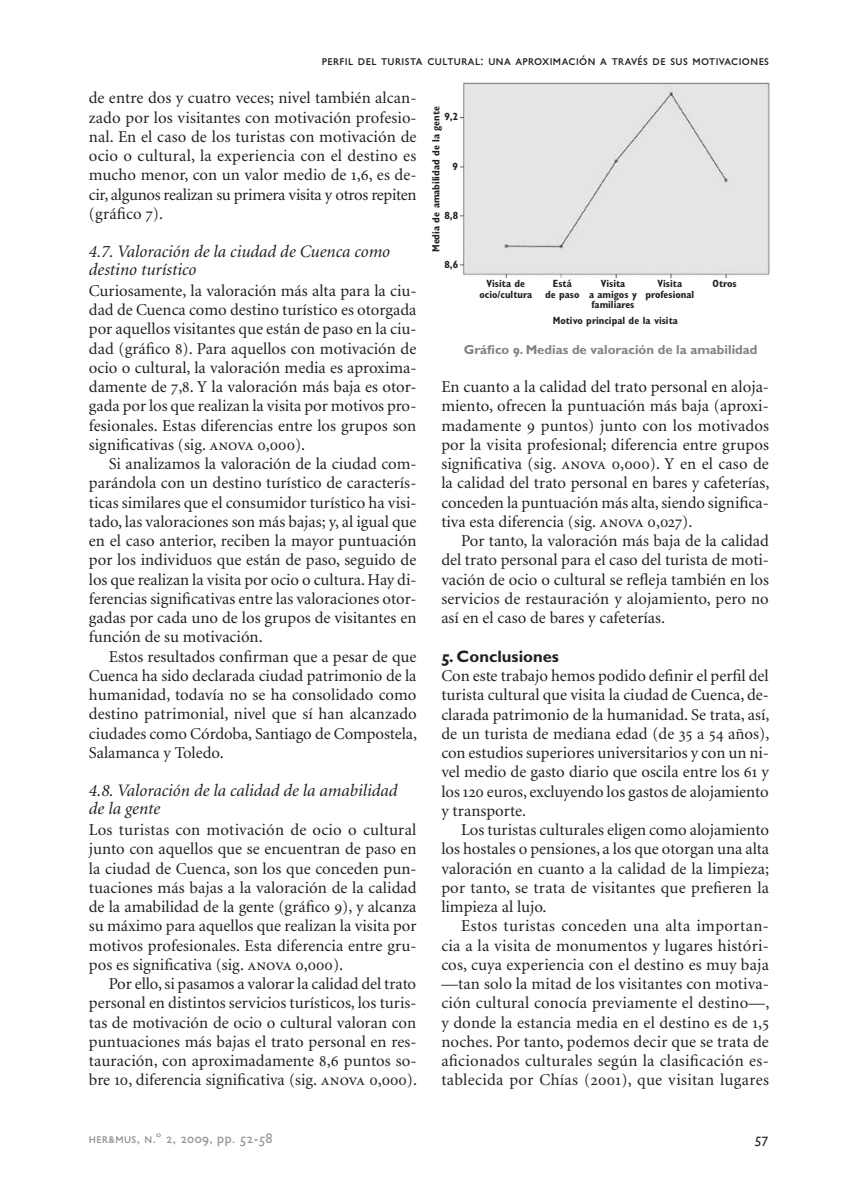
<style>
.page{position:relative;width:843px;height:1190px;background:#fff}
.page>*{position:absolute;margin:0;border:0;box-sizing:border-box;transform-origin:0 0}
.t1{font:italic 17.5px/17.5px "Minion";color:#231f20}
.t2{font:16.62px/19.2px "Minion";color:#231f20;text-align:justify}
.t3{font:700 16.62px "Gill Sans";color:#231f20}
.t4{font:14px "Gill Sans SC";letter-spacing:.03em;color:#231f20}
.t5{font:14px "Gill Sans SC";letter-spacing:.03em;color:#919396}
.t6{font:700 13.12px "Gill Sans";color:#808285}
.t7{font:700 condensed 10.5px/10.5px "Gill Sans";color:#231f20;text-align:center}
.s1{font-family:"Minion Regular SC"}
.s2{font-family:"Gill Sans Bold SC";font-weight:400}
.s3{font-family:"Gill Sans"}
</style>
<div class="page">
<div style="left:460px;top:82px;width:310px;height:196px;background:#e5e5e5"></div>
<p class="t4" style="left:322px;top:52px;width:448px">perfil del turista cultural: una aproximación a través de sus motivaciones</p>
<p class="t2" style="left:89px;top:89px;width:329px">de entre dos y cuatro veces; nivel también alcan&shy;zado por los visitantes con motivación profesio&shy;nal. En el caso de los turistas con motivación de ocio o cultural, la experiencia con el destino es mucho menor, con un valor medio de <span class="s1">1</span>,<span class="s1">6</span>, es de&shy;cir, algunos realizan su primera visita y otros repiten (gráfico <span class="s1">7</span>).</p>
<p class="t1" style="left:89px;top:244px;width:303px">4.7. Valoración de la ciudad de Cuenca como destino turístico</p>
<p class="t2" style="left:89px;top:281px;width:329px">Curiosamente, la valoración más alta para la ciu&shy;dad de Cuenca como destino turístico es otorgada por aquellos visitantes que están de paso en la ciu&shy;dad (gráfico <span class="s1">8</span>). Para aquellos con motivación de ocio o cultural, la valoración media es aproxima&shy;damente de <span class="s1">7</span>,<span class="s1">8</span>. Y la valoración más baja es otor&shy;gada por los que realizan la visita por motivos pro&shy;fesionales. Estas diferencias entre los grupos son significativas (sig. <span class="s1">anova 0</span>,<span class="s1">000</span>).</p>
<p class="t2" style="left:89px;top:455px;width:329px;text-indent:20px">Si analizamos la valoración de la ciudad com&shy;parándola con un destino turístico de caracterís&shy;ticas similares que el consumidor turístico ha visi&shy;tado, las valoraciones son más bajas; y, al igual que en el caso anterior, reciben la mayor puntuación por los individuos que están de paso, seguido de los que realizan la visita por ocio o cultura. Hay di&shy;ferencias significativas entre las valoraciones otor&shy;gadas por cada uno de los grupos de visitantes en función de su motivación.</p>
<p class="t2" style="left:89px;top:647px;width:329px;text-indent:20px">Estos resultados confirman que a pesar de que Cuenca ha sido declarada ciudad patrimonio de la humanidad, todavía no se ha consolidado como destino patrimonial, nivel que sí han alcanzado ciudades como Córdoba, Santiago de Compostela, Salamanca y Toledo.</p>
<p class="t1" style="left:89px;top:783px;width:310px">4.8. Valoración de la calidad de la amabilidad de la gente</p>
<p class="t2" style="left:89px;top:820px;width:329px">Los turistas con motivación de ocio o cultural junto con aquellos que se encuentran de paso en la ciudad de Cuenca, son los que conceden pun&shy;tuaciones más bajas a la valoración de la calidad de la amabilidad de la gente (gráfico <span class="s1">9</span>), y alcanza su máximo para aquellos que realizan la visita por motivos profesionales. Esta diferencia entre gru&shy;pos es significativa (sig. <span class="s1">anova 0</span>,<span class="s1">000</span>).</p>
<p class="t2" style="left:89px;top:974px;width:329px;text-indent:20px">Por ello, si pasamos a valorar la calidad del trato personal en distintos servicios turísticos, los turis&shy;tas de motivación de ocio o cultural valoran con puntuaciones más bajas el trato personal en res&shy;tauración, con aproximadamente <span class="s1">8</span>,<span class="s1">6</span> puntos so&shy;bre <span class="s1">10</span>, diferencia significativa (sig. <span class="s1">anova 0</span>,<span class="s1">000</span>).</p>
<p class="t7" style="left:430px;top:252px;width:148px;rotate:-90deg">Media de amabilidad de la gente</p>
<p class="t7" style="left:444px;top:112px;width:15px">9,2</p>
<p class="t7" style="left:452px;top:161px;width:7px">9</p>
<p class="t7" style="left:444px;top:210px;width:15px">8,8</p>
<p class="t7" style="left:444px;top:259px;width:15px">8,6</p>
<p class="t7" style="left:589px;top:278px;width:50px">Visita<br>a amigos y familiares</p>
<p class="t7" style="left:645px;top:278px;width:50px">Visita profesional</p>
<p class="t7" style="left:712px;top:278px;width:26px">Otros</p>
<p class="t6" style="left:463px;top:341px;width:295px">Gráfico <span class="s2">9</span>. Medias de valoración de la amabilidad</p>
<p class="t7" style="left:479px;top:278px;width:54px">Visita de ocio/cultura</p>
<p class="t7" style="left:545px;top:278px;width:36px">Está<br>de paso</p>
<p class="t7" style="left:552px;top:315px;width:127px">Motivo principal de la visita</p>
<p class="t2" style="left:441px;top:378px;width:329px">En cuanto a la calidad del trato personal en aloja&shy;miento, ofrecen la puntuación más baja (aproxi&shy;madamente <span class="s1">9</span> puntos) junto con los motivados por la visita profesional; diferencia entre grupos significativa (sig. <span class="s1">anova 0</span>,<span class="s1">000</span>). Y en el caso de la calidad del trato personal en bares y cafeterías, conceden la puntuación más alta, siendo significa&shy;tiva esta diferencia (sig. <span class="s1">anova 0</span>,<span class="s1">027</span>).</p>
<p class="t2" style="left:441px;top:532px;width:329px;text-indent:20px">Por tanto, la valoración más baja de la calidad del trato personal para el caso del turista de moti&shy;vación de ocio o cultural se refleja también en los servicios de restauración y alojamiento, pero no así en el caso de bares y cafeterías.</p>
<p class="t3" style="left:441px;top:646px;width:119px"><span class="s2">5</span>. Conclusiones</p>
<p class="t2" style="left:441px;top:666px;width:329px">Con este trabajo hemos podido definir el perfil del turista cultural que visita la ciudad de Cuenca, de&shy;clarada patrimonio de la humanidad. Se trata, así, de un turista de mediana edad (de <span class="s1">35</span> a <span class="s1">54</span> años), con estudios superiores universitarios y con un ni&shy;vel medio de gasto diario que oscila entre los <span class="s1">61</span> y los <span class="s1">120</span> euros, excluyendo los gastos de alojamiento y transporte.</p>
<p class="t2" style="left:441px;top:821px;width:329px;text-indent:20px">Los turistas culturales eligen como alojamiento los hostales o pensiones, a los que otorgan una alta valoración en cuanto a la calidad de la limpieza; por tanto, se trata de visitantes que prefieren la limpieza al lujo.</p>
<p class="t2" style="left:441px;top:917px;width:329px;text-indent:20px">Estos turistas conceden una alta importan&shy;cia a la visita de monumentos y lugares históri&shy;cos, cuya experiencia con el destino es muy baja —tan solo la mitad de los visitantes con motiva&shy;ción cultural conocía previamente el destino—, y donde la estancia media en el destino es de <span class="s1">1</span>,<span class="s1">5 </span>noches. Por tanto, podemos decir que se trata de aficionados culturales según la clasificación es&shy;tablecida por Chías (<span class="s1">2001</span>), que visitan lugares</p>
<p class="t5" style="left:89px;top:1130px;width:185px">her&amp;mus, n.º 2, 2009, <span class="s3">pp</span>. 52-58</p>
<p class="t4" style="left:754px;top:1130px;width:15px">57</p>
</div>
